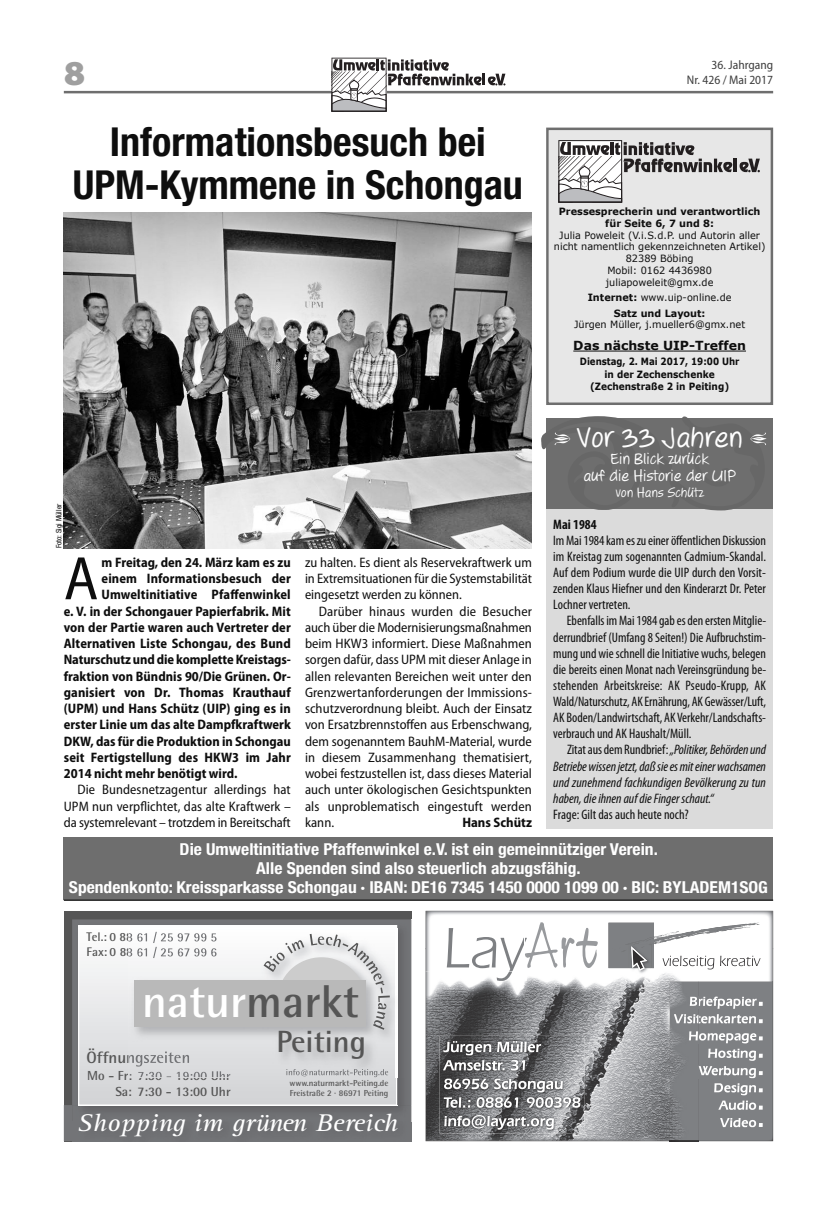
<style>
.page{position:relative;width:837px;height:1205px;background:#fff}
.page>*{position:absolute;margin:0;border:0;box-sizing:border-box;transform-origin:0 0}
.t1{font:semi-condensed 61.88px "Myriad Pro";color:#0e0e0e}
.t2{font:700 46.12px "Rotis Semi Sans";color:#fff}
.t3{font:700 condensed 40px/42.5px "Helvetica Neue";color:#0e0e0e;text-align:center}
.t4{font:900 semi-expanded 35px "Myriad Pro";color:#9f9f9f}
.t5{font:700 30.75px "Rotis Semi Sans";color:#555}
.t6{font:30px "Josh Handwriting";color:#fff}
.t7{font:italic 25px "Rotis Serif";color:#fff;scale:1.1 1}
.t8{font:700 condensed 16.5px/18.9px "Helvetica Neue";color:#fff;text-align:center;scale:1.06 1}
.t9{font:16.25px/17.4px "Josh Handwriting";color:#fff;text-align:center}
.t10{font:semi-condensed 13.75px/16.2px "Myriad Pro";color:#0e0e0e;text-align:justify}
.t11{font:condensed 13.75px/16.1px "Myriad Pro";color:#0e0e0e;text-align:justify}
.t12{font:700 semi-condensed 13.75px "Myriad Pro";color:#0e0e0e}
.t13{font:italic condensed 13.75px/16.1px "Myriad Pro";color:#0e0e0e;text-align:justify}
.t14{font:13.75px "Josh Handwriting";color:#fff}
.t15{font:700 condensed 13.75px "Myriad Pro";color:#0e0e0e}
.t16{font:700 13.12px/15.8px "Rotis Semi Sans";color:#555;text-align:right}
.t17{font:semi-condensed 12.5px "Myriad Pro";color:#3e3e3e}
.t18{font:700 12.5px "Verdana";color:#0e0e0e}
.t19{font:10px/11.8px "Verdana";color:#0e0e0e;text-align:center}
.t20{font:700 10px/11.8px "Verdana";color:#0e0e0e;text-align:center}
.t21{font:700 10px/12.2px "Verdana";color:#0e0e0e;text-align:center;scale:.86 1}
.t22{font:700 8.75px/10.5px "Rotis Semi Sans";color:#555}
.t23{font:condensed 7.5px "Helvetica Neue";color:#0e0e0e}
.s1{font-weight:400}
.s2{font-style:normal}
.s3{color:#555}
</style>
<div class="page">
<hr style="left:64px;top:91px;width:708px;height:2px;background:#6e6e6e">
<svg style="left:331px;top:58px;width:174px;height:54px"></svg>
<div style="left:546px;top:418px;width:226px;height:410px;background:#dbdbdb"></div>
<div style="left:546px;top:418px;width:226px;height:90px;background:#6e6e6e"></div>
<div style="left:64px;top:838px;width:708px;height:62px;background:#6e6e6e"></div>
<hr style="left:64px;top:899px;width:708px;height:2px;background:#0e0e0e">
<img style="left:426px;top:949px;width:183px;height:22px">
<img style="left:669px;top:974px;width:29px;height:167px">
<svg style="left:689px;top:996px;width:9px;height:13px"></svg>
<img style="left:673px;top:1014px;width:25px;height:9px">
<svg style="left:688px;top:1031px;width:10px;height:12px"></svg>
<svg style="left:609px;top:949px;width:145px;height:21px"></svg>
<img style="left:608px;top:949px;width:45px;height:19px">
<img style="left:662px;top:956px;width:98px;height:13px">
<img style="left:669px;top:956px;width:84px;height:13px">
<img style="left:526px;top:949px;width:31px;height:19px">
<img style="left:561px;top:949px;width:13px;height:18px">
<img style="left:575px;top:949px;width:22px;height:19px">
<img style="left:446px;top:949px;width:78px;height:22px">
<img style="left:524px;top:949px;width:2px;height:19px">
<img style="left:628px;top:949px;width:24px;height:22px">
<img style="left:631px;top:949px;width:16px;height:21px">
<img style="left:425px;top:911px;width:347px;height:38px">
<img style="left:425px;top:948px;width:1px;height:23px">
<img style="left:772px;top:948px;width:1px;height:193px">
<img style="left:698px;top:982px;width:74px;height:159px">
<img style="left:425px;top:971px;width:244px;height:170px">
<svg style="left:669px;top:1141px;width:29px;height:1px"></svg>
<img style="left:641px;top:931px;width:48px;height:13px">
<div style="left:64px;top:911px;width:347px;height:230px;background:#555"></div>
<img style="left:411px;top:919px;width:1px;height:186px">
<img style="left:72px;top:919px;width:339px;height:186px">
<img style="left:80px;top:927px;width:315px;height:177px">
<div style="left:78px;top:925px;width:319px;height:181px;border:1px solid #fff"></div>
<img style="left:128px;top:928px;width:278px;height:149px">
<img style="left:396px;top:928px;width:1px;height:149px">
<img style="left:286px;top:1069px;width:102px;height:8px">
<img style="left:128px;top:932px;width:88px;height:11px">
<img style="left:128px;top:947px;width:88px;height:11px">
<img style="left:128px;top:1051px;width:61px;height:15px">
<img style="left:130px;top:1071px;width:100px;height:6px">
<div style="left:134px;top:980px;width:231px;height:47px;background:#b9b9b9"></div>
<svg style="left:263px;top:934px;width:126px;height:96px"></svg>
<img style="left:64px;top:1105px;width:347px;height:36px">
<svg style="left:411px;top:1105px;width:1px;height:17px"></svg>
<div style="left:548px;top:130px;width:222px;height:272px;background:#e7e7e7"></div>
<div style="left:546px;top:128px;width:226px;height:277px;border:2px solid #6e6e6e"></div>
<hr style="left:573px;top:351px;width:89px;height:1px;background:#0e0e0e">
<hr style="left:673px;top:351px;width:72px;height:1px;background:#0e0e0e">
<svg style="left:558px;top:140px;width:201px;height:63px"></svg>
<img style="left:64px;top:213px;width:467px;height:335px">
<svg style="left:541px;top:416px;width:225px;height:94px"></svg>
<h3 class="t4" style="left:64px;top:60px;width:23px">8</h3>
<h3 class="t3" style="left:73px;top:124px;width:451px">Informationsbesuch bei<br>UPM-Kymmene in Schongau</h3>
<p class="t17" style="left:711px;top:60px;width:63px">36. Jahrgang</p>
<p class="t17" style="left:686px;top:75px;width:88px">Nr. 426 / Mai 2017</p>
<p class="t20" style="left:558px;top:205px;width:203px">Pressesprecherin und verantwortlich für Seite 6, 7 und 8:</p>
<p class="t19" style="left:553px;top:229px;width:213px">Julia Poweleit (V.i.S.d.P. und Autorin aller nicht namentlich gekennzeichneten Artikel)<br>82389 Böbing<br>Mobil: 0162 4436980 juliapoweleit@gmx.de</p>
<p class="t20" style="left:587px;top:289px;width:145px;line-height:15.4px">Internet: <span class="s1">www.uip-online.de<br></span>Satz und Layout:</p>
<p class="t19" style="left:574px;top:318px;width:172px">Jürgen Müller, j.mueller6@gmx.net</p>
<p class="t18" style="left:573px;top:337px;width:174px">Das nächste UIP-Treffen</p>
<p class="t21" style="left:579px;top:355px;width:187px">Dienstag, 2. Mai 2017, 19:00 Uhr in der Zechenschenke (Zechenstraße 2 in Peiting)</p>
<h3 class="t6" style="left:576px;top:424px;width:167px">Vor 33 Jahren</h3>
<p class="t9" style="left:583px;top:451px;width:154px">Ein Blick zurück<br>auf die Historie der UIP</p>
<p class="t14" style="left:615px;top:487px;width:89px">von Hans Schütz</p>
<p class="t23" style="left:56px;top:548px;width:46px;rotate:-90deg">Foto: Sigi Müller</p>
<p class="t15" style="left:553px;top:519px;width:45px">Mai 1984</p>
<p class="t11" style="left:553px;top:533px;width:214px">ImMai1984kameszueineröffentlichen Diskussion im Kreistag zum sogenannten Cadmium-Skandal.<br>Auf dem Podium wurde die UIP durch den Vorsit&shy;zenden Klaus Hiefner und den Kinderarzt Dr. Peter Lochner vertreten.</p>
<p class="t11" style="left:553px;top:614px;width:214px;text-indent:14px">EbenfallsimMai1984gabesden erstenMitglie&shy;derrundbrief (Umfang 8 Seiten!) Die Aufbruchstim&shy;mungund wieschnelldieInitiative wuchs,belegen die bereits einen Monat nach Vereinsgründung be&shy;stehenden Arbeitskreise: AK Pseudo-Krupp, AK Wald/Naturschutz, AK Ernährung, AK Gewässer/Luft, AK Boden/Landwirtschaft, AKVerkehr/Landschafts&shy;verbrauch und AK Haushalt/Müll.</p>
<p class="t13" style="left:553px;top:743px;width:214px;text-indent:14px"><span class="s2">ZitatausdemRundbrief:</span>„Politiker, Behördenund Betriebewissenjetzt,daß sieesmiteinerwachsamen und zunehmend fachkundigen Bevölkerung zu tun haben,dieihnenaufdieFinger schaut.“</p>
<p class="t11" style="left:553px;top:807px;width:137px">Frage: Gilt das auch heute noch?</p>
<p class="t8" style="left:69px;top:841px;width:660px">Die Umweltinitiative Pfaffenwinkel e.V. ist ein gemeinnütziger Verein.<br>Alle Spenden sind also steuerlich abzugsfähig.<br>Spendenkonto: Kreissparkasse Schongau · IBAN: DE16 7345 1450 0000 1099 00 · BIC: BYLADEM1SOG</p>
<p class="t10" style="left:305px;top:555px;width:228px">zu halten. Es dient als Reservekraftwerk um in Extremsituationen für die Systemstabilität eingesetzt werden zu können.</p>
<p class="t10" style="left:305px;top:604px;width:228px;text-indent:14px">Darüber hinaus wurden die Besucher auch über die Modernisierungsmaßnahmen beim HKW3 informiert. Diese Maßnahmen sorgen dafür, dass UPM mit dieser Anlage in allen relevanten Bereichen weit unter den Grenzwertanforderungen der Immissions&shy;schutzverordnung bleibt. Auch der Einsatz von Ersatzbrennstoffen aus Erbenschwang, dem sogenanntem BauhM-Material, wurde in diesem Zusammenhang thematisiert, wobei festzustellen ist, dass dieses Material auch unter ökologischen Gesichtspunkten als unproblematisch eingestuft werden kann.</p>
<h1 class="t1" style="left:64px;top:556px;width:36px">A</h1>
<p class="t12" style="left:101px;top:557px;width:191px">m Freitag, den 24. März kam es zu</p>
<p class="t12" style="left:101px;top:573px;width:191px">einem Informationsbesuch der</p>
<p class="t12" style="left:101px;top:589px;width:191px">Umweltinitiative Pfaffenwinkel</p>
<p class="t12" style="left:64px;top:606px;width:228px">e. V. in der Schongauer Papierfabrik. Mit</p>
<p class="t12" style="left:64px;top:622px;width:228px">von der Partie waren auch Vertreter der</p>
<p class="t12" style="left:64px;top:638px;width:228px">Alternativen Liste Schongau, des Bund</p>
<p class="t12" style="left:64px;top:654px;width:228px">Naturschutz und die komplette Kreistags-</p>
<p class="t12" style="left:64px;top:671px;width:228px">fraktion von Bündnis 90/Die Grünen. Or-</p>
<p class="t12" style="left:64px;top:687px;width:228px">ganisiert von Dr. Thomas Krauthauf</p>
<p class="t12" style="left:64px;top:703px;width:228px">(UPM) und Hans Schütz (UIP) ging es in</p>
<p class="t12" style="left:64px;top:719px;width:228px">erster Linie um das alte Dampfkraftwerk</p>
<p class="t12" style="left:64px;top:736px;width:228px">DKW, das für die Produktion in Schongau</p>
<p class="t12" style="left:64px;top:752px;width:228px">seit Fertigstellung des HKW3 im Jahr</p>
<p class="t12" style="left:64px;top:768px;width:175px">2014 nicht mehr benötigt wird.</p>
<p class="t10" style="left:64px;top:783px;width:228px;text-indent:14px">Die Bundesnetzagentur allerdings hat UPM nun verpflichtet, das alte Kraftwerk – da systemrelevant – trotzdem in Bereitschaft</p>
<p class="t12" style="left:462px;top:817px;width:71px">Hans Schütz</p>
<h2 class="t2" style="left:142px;top:985px;width:218px">natur<span class="s3">markt</span></h2>
<h3 class="t5" style="left:276px;top:1031px;width:91px">Peiting</h3>
<p class="t16" style="left:87px;top:1069px;width:145px">Mo - Fr: 7:30 - 19:00 Uhr<br>Sa: 7:30 - 13:00 Uhr</p>
<p class="t22" style="left:289px;top:1078px;width:100px">www.naturmarkt-Peiting.de<br>Freistraße 2 · 86971 Peiting</p>
<h3 class="t7" style="left:77px;top:1114px;width:293px">Shopping im grünen Bereich</h3>
</div>
